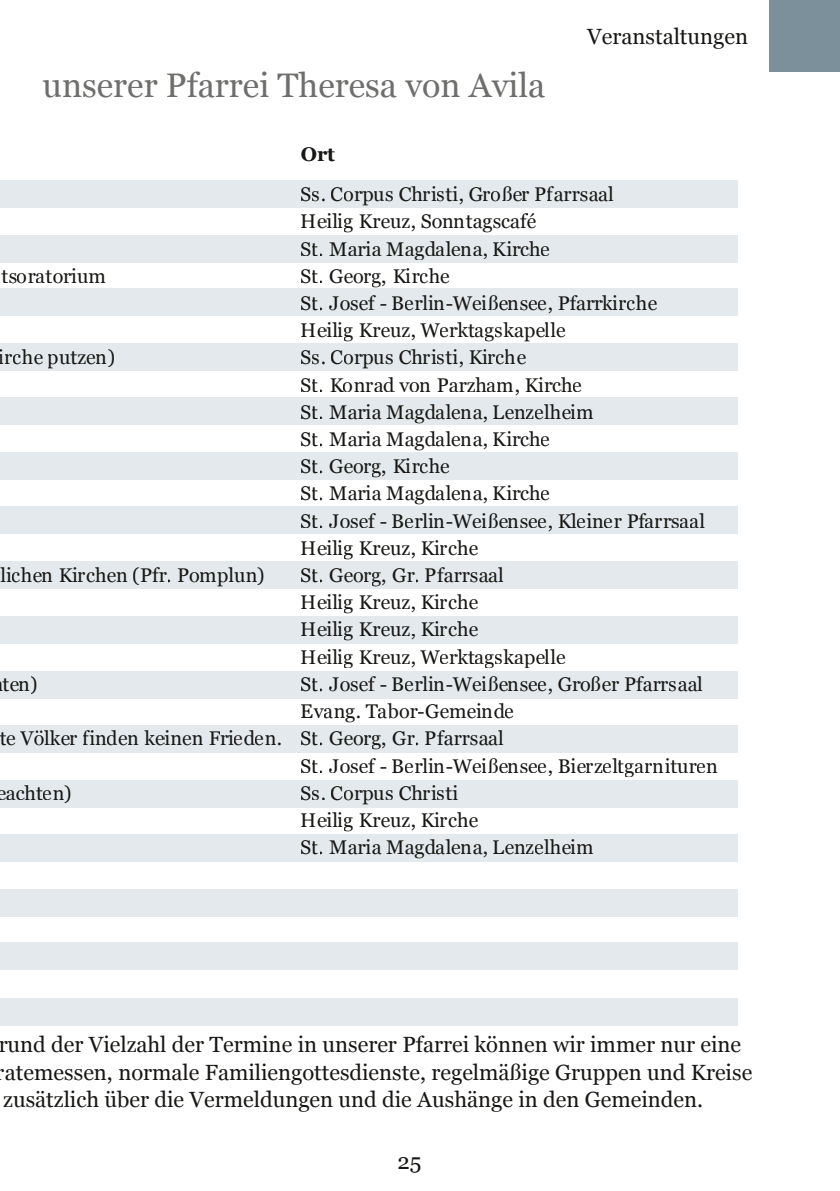
<style>
.page{position:relative;width:840px;height:1191px;background:#fff}
.page>*{position:absolute;margin:0;border:0;box-sizing:border-box;transform-origin:0 0}
.t1{font:34px "Georgia";color:#6e6e6d}
.t2{font:22px "Georgia";color:#181715}
.t3{font:19.8px/27.2px "Georgia";color:#181715}
.t4{font:700 19.8px "Georgia";color:#181715}
</style>
<div class="page">
<div style="left:768px;top:0;width:71px;height:72px;background:#7c909b"></div>
<div style="left:0;top:180px;width:737px;height:27px;background:#e3e9ec"></div>
<div style="left:0;top:235px;width:737px;height:27px;background:#e3e9ec"></div>
<div style="left:0;top:288px;width:737px;height:27px;background:#e3e9ec"></div>
<div style="left:0;top:343px;width:737px;height:27px;background:#e3e9ec"></div>
<div style="left:0;top:397px;width:737px;height:27px;background:#e3e9ec"></div>
<div style="left:0;top:452px;width:737px;height:28px;background:#e3e9ec"></div>
<div style="left:0;top:506px;width:737px;height:28px;background:#e3e9ec"></div>
<div style="left:0;top:562px;width:737px;height:27px;background:#e3e9ec"></div>
<div style="left:0;top:616px;width:737px;height:27px;background:#e3e9ec"></div>
<div style="left:0;top:671px;width:737px;height:27px;background:#e3e9ec"></div>
<div style="left:0;top:725px;width:737px;height:27px;background:#e3e9ec"></div>
<div style="left:0;top:780px;width:737px;height:28px;background:#e3e9ec"></div>
<div style="left:0;top:834px;width:737px;height:27px;background:#e3e9ec"></div>
<div style="left:0;top:889px;width:737px;height:27px;background:#e3e9ec"></div>
<div style="left:0;top:942px;width:737px;height:28px;background:#e3e9ec"></div>
<div style="left:0;top:998px;width:737px;height:27px;background:#e3e9ec"></div>
<h1 class="t1" style="left:43px;top:65px;width:504px">unserer Pfarrei Theresa von Avila</h1>
<p class="t4" style="left:300px;top:143px;width:36px">Ort</p>
<p class="t2" style="left:587px;top:24px;width:162px">Veranstaltungen</p>
<p class="t3" style="left:300px;top:181px;width:314px">Ss. Corpus Christi, Großer Pfarrsaal<br>Heilig Kreuz, Sonntagscafé<br>St. Maria Magdalena, Kirche</p>
<p class="t3" style="left:1px;top:262px;width:106px">tsoratorium</p>
<p class="t3" style="left:300px;top:262px;width:357px">St. Georg, Kirche<br>St. Josef - Berlin-Weißensee, Pfarrkirche<br>Heilig Kreuz, Werktagskapelle</p>
<p class="t3" style="left:-1px;top:344px;width:117px">irche putzen)</p>
<p class="t3" style="left:300px;top:344px;width:406px">Ss. Corpus Christi, Kirche<br>St. Konrad von Parzham, Kirche<br>St. Maria Magdalena, Lenzelheim<br>St. Maria Magdalena, Kirche<br>St. Georg, Kirche<br>St. Maria Magdalena, Kirche<br>St. Josef - Berlin-Weißensee, Kleiner Pfarrsaal<br>Heilig Kreuz, Kirche</p>
<p class="t3" style="left:0;top:561px;width:265px">lichen Kirchen (Pfr. Pomplun)</p>
<p class="t3" style="left:300px;top:561px;width:266px">St. Georg, Gr. Pfarrsaal<br>Heilig Kreuz, Kirche<br>Heilig Kreuz, Kirche<br>Heilig Kreuz, Werktagskapelle</p>
<p class="t3" style="left:3px;top:670px;width:37px">ten)</p>
<p class="t3" style="left:300px;top:670px;width:403px">St. Josef - Berlin-Weißensee, Großer Pfarrsaal</p>
<p class="t3" style="left:300px;top:697px;width:215px">Evang. Tabor-Gemeinde</p>
<p class="t3" style="left:-1px;top:725px;width:506px">te Völker finden keinen Frieden. St. Georg, Gr. Pfarrsaal</p>
<p class="t3" style="left:300px;top:752px;width:418px">St. Josef - Berlin-Weißensee, Bierzeltgarnituren</p>
<p class="t3" style="left:-4px;top:779px;width:77px">eachten)</p>
<p class="t3" style="left:300px;top:779px;width:295px">Ss. Corpus Christi<br>Heilig Kreuz, Kirche<br>St. Maria Magdalena, Lenzelheim</p>
<p class="t2" style="left:-1px;top:1032px;width:743px">rund der Vielzahl der Termine in unserer Pfarrei können wir immer nur eine</p>
<p class="t2" style="left:-4px;top:1059px;width:757px">ratemessen, normale Familiengottesdienste, regelmäßige Gruppen und Kreise</p>
<p class="t2" style="left:3px;top:1086px;width:701px">zusätzlich über die Vermeldungen und die Aushänge in den Gemeinden.</p>
<p class="t2" style="left:397px;top:1148px;width:25px">25</p>
</div>
